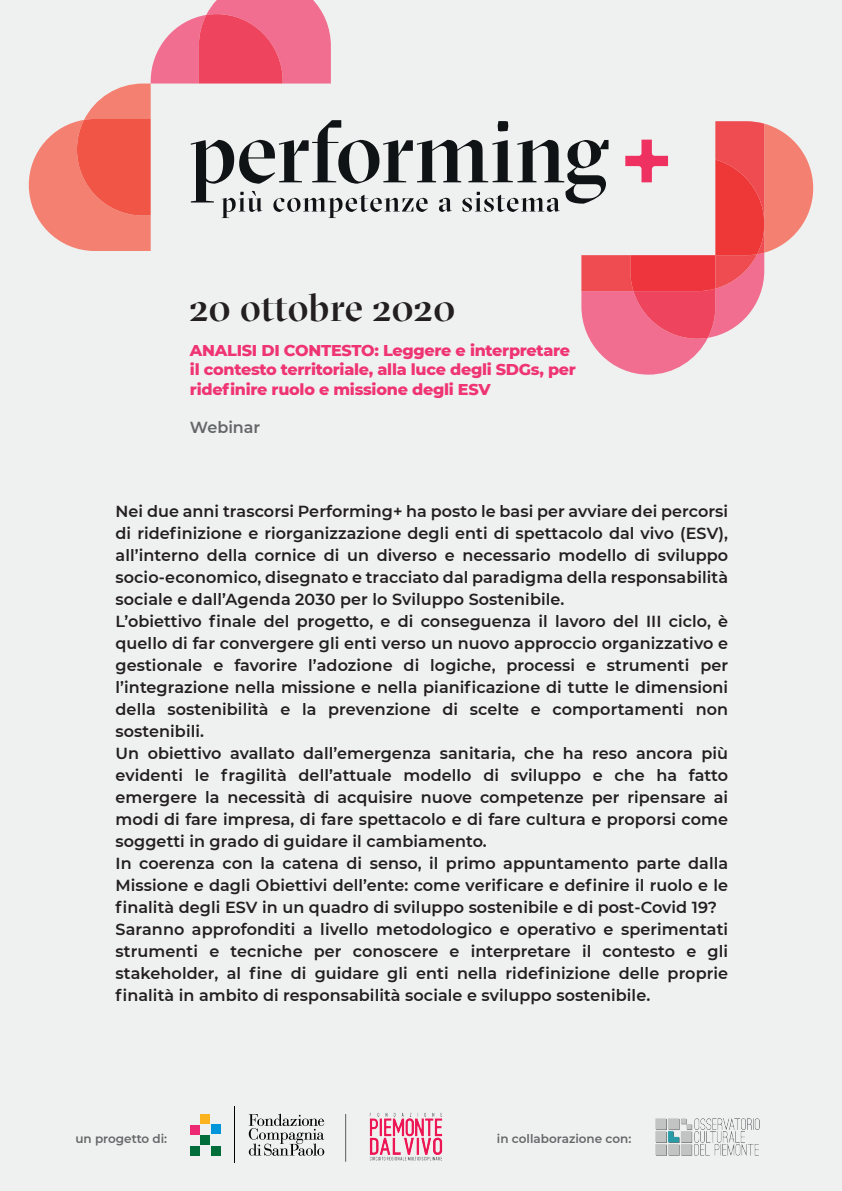
<style>
.page{position:relative;width:842px;height:1191px;background:#eff1f0}
.page>*{position:absolute;margin:0;border:0;box-sizing:border-box;transform-origin:0 0}
.t1{font:500 39px "GT Sectra Display Trial";color:#231f20}
.t2{font:600 16px/22px "Montserrat";letter-spacing:.005em;color:#231f20}
.t3{font:800 16px/19.2px "Montserrat";letter-spacing:-.015em;color:#ef3473}
.t4{font:600 16px "Montserrat";color:#636767}
.t5{font:600 12px "Montserrat";color:#636767}
</style>
<div class="page">
<hr style="left:345px;top:1114px;width:1px;height:47px;background:#656768">
<img style="left:369px;top:1112px;width:74px;height:49px">
<img style="left:656px;top:1118px;width:103px;height:37px">
<hr style="left:235px;top:1106px;width:1px;height:57px;background:#000001">
<svg style="left:249px;top:1113px;width:75px;height:42px"></svg>
<div style="left:201px;top:1135px;width:9px;height:10px;background:#006d3a"></div>
<div style="left:201px;top:1114px;width:9px;height:9px;background:#fbb31f"></div>
<div style="left:190px;top:1124px;width:10px;height:10px;background:#ee2974"></div>
<div style="left:190px;top:1146px;width:9px;height:9px;background:#006d3a"></div>
<div style="left:211px;top:1124px;width:10px;height:10px;background:#0096d9"></div>
<div style="left:211px;top:1146px;width:10px;height:9px;background:#006d3a"></div>
<svg style="left:29px;top:0;width:784px;height:375px"></svg>
<h1 class="t1" style="left:189px;top:292px;width:268px">20 ottobre 2020</h1>
<p class="t3" style="left:190px;top:340px;width:387px">ANALISI DI CONTESTO: Leggere e interpretare il contesto territoriale, alla luce degli SDGs, per ridefinire ruolo e missione degli ESV</p>
<p class="t4" style="left:190px;top:416px;width:72px">Webinar</p>
<p class="t2" style="left:116px;top:499px;width:614px">Nei due anni trascorsi Performing+ ha posto le basi per avviare dei percorsi di ridefinizione e riorganizzazione degli enti di spettacolo dal vivo (ESV), all’interno della cornice di un diverso e necessario modello di sviluppo socio-economico, disegnato e tracciato dal paradigma della responsabilità sociale e dall’Agenda 2030 per lo Sviluppo Sostenibile.<br>L’obiettivo finale del progetto, e di conseguenza il lavoro del III ciclo, è quello di far convergere gli enti verso un nuovo approccio organizzativo e gestionale e favorire l’adozione di logiche, processi e strumenti per l’integrazione nella missione e nella pianificazione di tutte le dimensioni della sostenibilità e la prevenzione di scelte e comportamenti non sostenibili.<br>Un obiettivo avallato dall’emergenza sanitaria, che ha reso ancora più evidenti le fragilità dell’attuale modello di sviluppo e che ha fatto emergere la necessità di acquisire nuove competenze per ripensare ai modi di fare impresa, di fare spettacolo e di fare cultura e proporsi come soggetti in grado di guidare il cambiamento.<br>In coerenza con la catena di senso, il primo appuntamento parte dalla Missione e dagli Obiettivi dell’ente: come verificare e definire il ruolo e le finalità degli ESV in un quadro di sviluppo sostenibile e di post-Covid 19?<br>Saranno approfonditi a livello metodologico e operativo e sperimentati strumenti e tecniche per conoscere e interpretare il contesto e gli stakeholder, al fine di guidare gli enti nella ridefinizione delle proprie finalità in ambito di responsabilità sociale e sviluppo sostenibile.</p>
<p class="t5" style="left:75px;top:1130px;width:93px">un progetto di:</p>
<p class="t5" style="left:497px;top:1130px;width:136px">in collaborazione con:</p>
</div>
